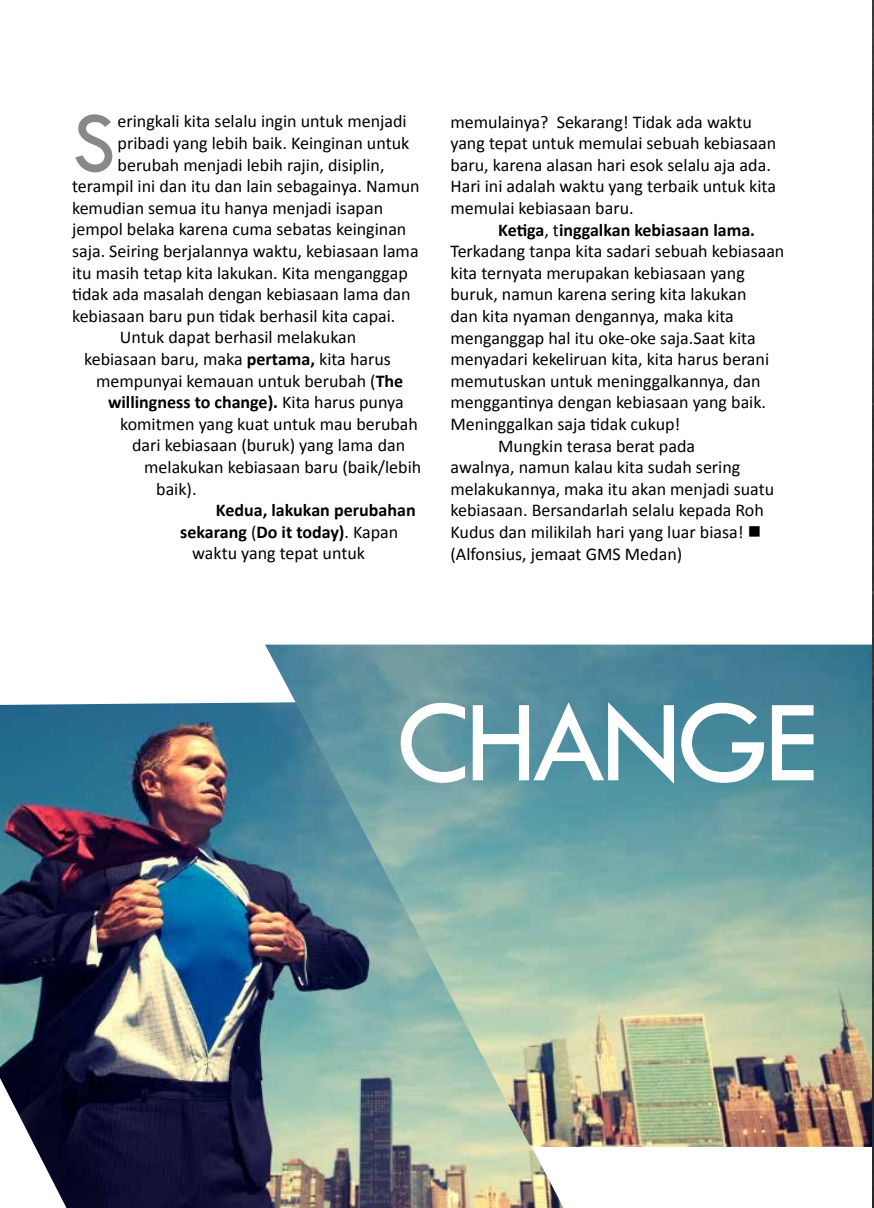
<style>
.page{position:relative;width:874px;height:1208px;background:#fff}
.page>*{position:absolute;margin:0;border:0;box-sizing:border-box;transform-origin:0 0}
.t1{font:120.6px "Tw Cen";letter-spacing:-.04em;color:#fff}
.t2{font:87.4px "Tw Cen";color:#86888a}
.t3{font:18px/21.6px "Calibri";color:#000}
.t4{font:700 18px "Calibri";color:#000}
.s1{font-weight:700}
.s2{font-weight:400}
</style>
<div class="page">
<img style="left:0;top:702px;width:563px;height:506px">
<img style="left:265px;top:644px;width:607px;height:503px">
<img style="left:872px;top:720px;width:1px;height:488px">
<svg style="left:706px;top:0;width:167px;height:720px"></svg>
<svg style="left:0;top:1078px;width:66px;height:130px"></svg>
<h2 class="t2" style="left:72px;top:90px;width:45px">S</h2>
<p class="t3" style="left:117px;top:111px;width:290px">eringkali kita selalu ingin untuk menjadi</p>
<p class="t3" style="left:117px;top:132px;width:293px">pribadi yang lebih baik. Keinginan untuk</p>
<p class="t3" style="left:117px;top:154px;width:268px">berubah menjadi lebih rajin, disiplin,</p>
<p class="t3" style="left:72px;top:175px;width:349px">terampil ini dan itu dan lain sebagainya. Namun</p>
<p class="t3" style="left:72px;top:197px;width:312px">kemudian semua itu hanya menjadi isapan</p>
<p class="t3" style="left:72px;top:219px;width:336px">jempol belaka karena cuma sebatas keinginan</p>
<p class="t3" style="left:72px;top:240px;width:348px">saja. Seiring berjalannya waktu, kebiasaan lama</p>
<p class="t3" style="left:72px;top:262px;width:337px">itu masih tetap kita lakukan. Kita menganggap</p>
<p class="t3" style="left:72px;top:283px;width:340px">tidak ada masalah dengan kebiasaan lama dan</p>
<p class="t3" style="left:72px;top:305px;width:325px">kebiasaan baru pun tidak berhasil kita capai.</p>
<p class="t3" style="left:120px;top:327px;width:238px">Untuk dapat berhasil melakukan</p>
<p class="t3" style="left:84px;top:348px;width:308px">kebiasaan baru, maka <span class="s1">pertama,</span> kita harus</p>
<p class="t3" style="left:96px;top:370px;width:308px">mempunyai kemauan untuk berubah (<span class="s1">The</span></p>
<p class="t4" style="left:108px;top:391px;width:297px">willingness to change). <span class="s2">Kita harus punya</span></p>
<p class="t3" style="left:120px;top:413px;width:299px">komitmen yang kuat untuk mau berubah</p>
<p class="t3" style="left:132px;top:435px;width:274px">dari kebiasaan (buruk) yang lama dan</p>
<p class="t3" style="left:144px;top:456px;width:278px">melakukan kebiasaan baru (baik/lebih</p>
<p class="t3" style="left:156px;top:478px;width:42px">baik).</p>
<p class="t4" style="left:216px;top:499px;width:201px">Kedua, lakukan perubahan</p>
<p class="t4" style="left:180px;top:520px;width:219px">sekarang <span class="s2">(</span>Do it today)<span class="s2">. Kapan</span></p>
<p class="t3" style="left:192px;top:543px;width:174px">waktu yang tepat untuk</p>
<p class="t3" style="left:450px;top:111px;width:327px">memulainya? Sekarang! Tidak ada waktu yang tepat untuk memulai sebuah kebiasaan baru, karena alasan hari esok selalu aja ada.<br>Hari ini adalah waktu yang terbaik untuk kita memulai kebiasaan baru.</p>
<p class="t4" style="left:498px;top:218px;width:258px">Ketiga<span class="s2">, t</span>inggalkan kebiasaan lama.</p>
<p class="t3" style="left:450px;top:240px;width:335px">Terkadang tanpa kita sadari sebuah kebiasaan</p>
<p class="t3" style="left:450px;top:262px;width:296px">kita ternyata merupakan kebiasaan yang</p>
<p class="t3" style="left:450px;top:284px;width:297px">buruk, namun karena sering kita lakukan</p>
<p class="t3" style="left:450px;top:305px;width:285px">dan kita nyaman dengannya, maka kita</p>
<p class="t3" style="left:450px;top:327px;width:306px">menganggap hal itu oke-oke saja.Saat kita</p>
<p class="t3" style="left:450px;top:348px;width:320px">menyadari kekeliruan kita, kita harus berani</p>
<p class="t3" style="left:450px;top:370px;width:311px">memutuskan untuk meninggalkannya, dan</p>
<p class="t3" style="left:450px;top:392px;width:317px">menggantinya dengan kebiasaan yang baik.</p>
<p class="t3" style="left:450px;top:413px;width:231px">Meninggalkan saja tidak cukup!</p>
<p class="t3" style="left:498px;top:435px;width:198px">Mungkin terasa berat pada</p>
<p class="t3" style="left:450px;top:456px;width:291px">awalnya, namun kalau kita sudah sering</p>
<p class="t3" style="left:450px;top:478px;width:325px">melakukannya, maka itu akan menjadi suatu</p>
<p class="t3" style="left:450px;top:500px;width:315px">kebiasaan. Bersandarlah selalu kepada Roh</p>
<p class="t3" style="left:450px;top:521px;width:312px">Kudus dan milikilah hari yang luar biasa! ■</p>
<p class="t3" style="left:450px;top:543px;width:233px">(Alfonsius, jemaat GMS Medan)</p>
<h1 class="t1" style="left:396px;top:669px;width:422px">CHANGE</h1>
</div>
